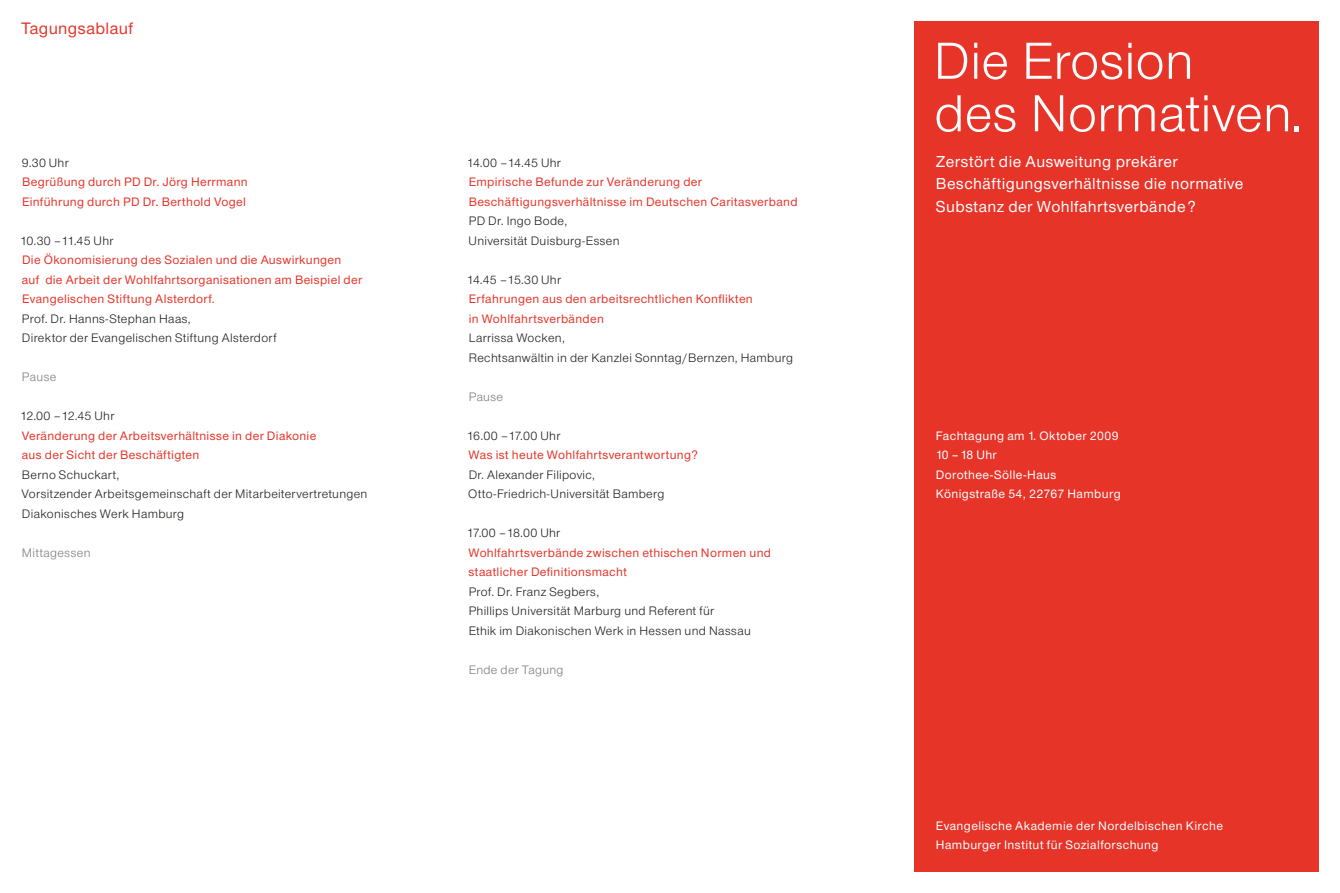
<style>
.page{position:relative;width:1340px;height:893px;background:#fff}
.page>*{position:absolute;margin:0;border:0;box-sizing:border-box;transform-origin:0 0}
.t1{font:54px/52.5px "Nordelbica";letter-spacing:.005em;color:#fff}
.t2{font:500 17.25px "Nordelbica";letter-spacing:.02em;color:#e63429}
.t3{font:500 16.5px/22.5px "Nordelbica";letter-spacing:.025em;color:#fff}
.t4{font:500 12.75px/19.5px "Nordelbica";letter-spacing:.025em;color:#e63429}
.t5{font:12.75px/19.5px "Nordelbica";letter-spacing:.025em;color:#1d1d1b}
.t6{font:500 12.75px/19.5px "Nordelbica";letter-spacing:.035em;color:#fff}
.t7{font:12.75px "Nordelbica";letter-spacing:.025em;color:#7c7c7c}
</style>
<div class="page">
<div style="left:914px;top:21px;width:404px;height:851px;background:#e63429"></div>
<h2 class="t2" style="left:21px;top:18px;width:113px">Tagungsablauf</h2>
<p class="t5" style="left:22px;top:153px;width:48px">9.30 Uhr</p>
<p class="t4" style="left:22px;top:172px;width:227px">Begrüßung durch PD Dr. Jörg Herrmann<br>Einführung durch PD Dr. Berthold Vogel</p>
<p class="t5" style="left:20px;top:231px;width:95px">10.30 – 11.45 Uhr</p>
<p class="t4" style="left:22px;top:250px;width:342px">Die Ökonomisierung des Sozialen und die Auswirkungen<br>auf die Arbeit der Wohlfahrtsorganisationen am Beispiel der<br>Evangelischen Stiftung Alsterdorf.</p>
<p class="t5" style="left:22px;top:309px;width:256px">Prof. Dr. Hanns-Stephan Haas,<br>Direktor der Evangelischen Stiftung Alsterdorf</p>
<p class="t7" style="left:22px;top:370px;width:36px">Pause</p>
<p class="t5" style="left:20px;top:406px;width:96px">12.00 – 12.45 Uhr</p>
<p class="t4" style="left:22px;top:426px;width:296px">Veränderung der Arbeitsverhältnisse in der Diakonie aus der Sicht der Beschäftigten</p>
<p class="t5" style="left:22px;top:465px;width:347px">Berno Schuckart,<br>Vorsitzender Arbeitsgemeinschaft der Mitarbeitervertretungen<br>Diakonisches Werk Hamburg</p>
<p class="t7" style="left:22px;top:545px;width:70px">Mittagessen</p>
<p class="t5" style="left:467px;top:153px;width:96px">14.00 – 14.45 Uhr</p>
<p class="t4" style="left:469px;top:172px;width:330px">Empirische Befunde zur Veränderung der<br>Beschäftigungsverhältnisse im Deutschen Caritasverband</p>
<p class="t5" style="left:468px;top:211px;width:152px">PD Dr. Ingo Bode,<br>Universität Duisburg-Essen</p>
<p class="t5" style="left:467px;top:270px;width:96px">14.45 – 15.30 Uhr</p>
<p class="t4" style="left:469px;top:289px;width:285px">Erfahrungen aus den arbeitsrechtlichen Konflikten in Wohlfahrtsverbänden</p>
<p class="t5" style="left:468px;top:328px;width:326px">Larrissa Wocken,<br>Rechtsanwältin in der Kanzlei Sonntag/Bernzen, Hamburg</p>
<p class="t7" style="left:468px;top:389px;width:41px">Pause   </p>
<p class="t5" style="left:467px;top:426px;width:95px">16.00 – 17.00 Uhr</p>
<p class="t4" style="left:468px;top:445px;width:231px">Was ist heute Wohlfahrtsverantwortung?</p>
<p class="t5" style="left:468px;top:465px;width:202px">Dr. Alexander Filipovic,<br>Otto-Friedrich-Universität Bamberg   </p>
<p class="t5" style="left:467px;top:523px;width:95px">17.00 – 18.00 Uhr</p>
<p class="t4" style="left:468px;top:543px;width:304px">Wohlfahrtsverbände zwischen ethischen Normen und staatlicher Definitionsmacht</p>
<p class="t5" style="left:468px;top:582px;width:284px">Prof. Dr. Franz Segbers,<br>Phillips Universität Marburg und Referent für<br>Ethik im Diakonischen Werk in Hessen und Nassau</p>
<p class="t7" style="left:468px;top:662px;width:96px">Ende der Tagung</p>
<h1 class="t1" style="left:933px;top:35px;width:370px">Die Erosion<br>des Normativen.</h1>
<p class="t3" style="left:935px;top:150px;width:309px">Zerstört die Ausweitung prekärer<br>Beschäftigungsverhältnisse die normative<br>Substanz der Wohlfahrtsverbände?</p>
<p class="t6" style="left:935px;top:426px;width:186px">Fachtagung am 1. Oktober 2009<br>10 – 18 Uhr<br>Dorothee-Sölle-Haus<br>Königstraße 54, 22767 Hamburg</p>
<p class="t6" style="left:935px;top:816px;width:288px">Evangelische Akademie der Nordelbischen Kirche<br>Hamburger Institut für Sozialforschung</p>
</div>
